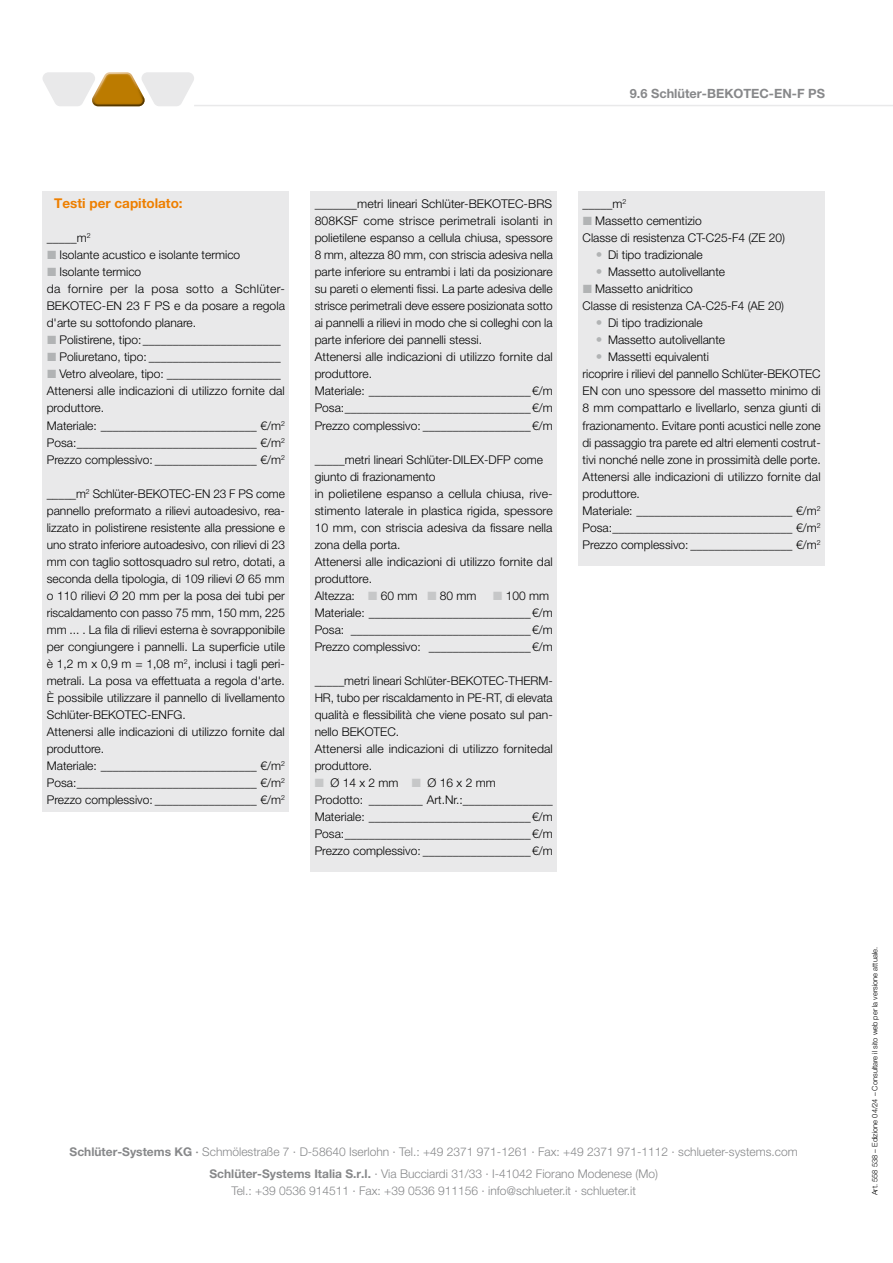
<style>
.page{position:relative;width:893px;height:1263px;background:#fff}
.page>*{position:absolute;margin:0;border:0;box-sizing:border-box;transform-origin:0 0}
.Unter-Überschrift{font:700 13.5px "Helvetica Neue LT Pro";color:#ee7f00}
.t1{font:700 12.75px "Helvetica Neue LT Pro";color:#87888a}
.Textbaustein{font:300 12px/17px "Helvetica Neue LT Pro";color:#000}
.Textbaustein_1__Zeile{font:300 12px/17px "Helvetica Neue LT Pro";color:#000;text-align:justify}
.t2{font:300 12px/21.3px "Helvetica Neue LT Pro";color:#87888a;text-align:center}
.Fließtext{font:300 7.5px "Helvetica Neue LT Pro";color:#000}
.s1{font-family:"European Pi Three";font-weight:400;color:#b1b3b4}
.s2{font-weight:700}
.s3{font-weight:500}
</style>
<div class="page">
<hr style="left:194px;top:105px;width:699px;height:1px;background:#e9e9ea">
<svg style="left:43px;top:72px;width:151px;height:34px"></svg>
<div style="left:310px;top:191px;width:247px;height:681px;background:#e9e9ea"></div>
<div style="left:43px;top:191px;width:246px;height:621px;background:#e9e9ea"></div>
<div style="left:578px;top:191px;width:247px;height:375px;background:#e9e9ea"></div>
<p class="t1" style="left:630px;top:86px;width:197px">9.6 Schlüter-BEKOTEC-EN-F PS</p>
<p class="Unter-Überschrift" style="left:54px;top:195px;width:130px">Testi per capitolato:</p>
<p class="Textbaustein_1__Zeile" style="left:47px;top:229px;width:45px">_____m<sup>2</sup></p>
<p class="Textbaustein" style="left:60px;top:246px;width:182px">Isolante acustico e isolante termico</p>
<p class="Textbaustein" style="left:60px;top:263px;width:83px">Isolante termico</p>
<p class="Textbaustein" style="left:47px;top:280px;width:240px;text-align:justify">da fornire per la posa sotto a Schlüter-BEKOTEC-EN 23 F PS e da posare a regola d'arte su sottofondo planare.</p>
<p class="Textbaustein" style="left:60px;top:331px;width:223px">Polistirene, tipo:_______________________</p>
<p class="Textbaustein" style="left:60px;top:348px;width:223px">Poliuretano, tipo: ______________________</p>
<p class="Textbaustein" style="left:60px;top:365px;width:223px">Vetro alveolare, tipo: ___________________</p>
<p class="Textbaustein" style="left:47px;top:382px;width:240px">Attenersi alle indicazioni di utilizzo fornite dal produttore.</p>
<p class="Textbaustein" style="left:47px;top:416px;width:240px">Materiale: __________________________ €/m<sup>2</sup></p>
<p class="Textbaustein" style="left:47px;top:433px;width:240px">Posa:______________________________ €/m<sup>2</sup></p>
<p class="Textbaustein" style="left:47px;top:450px;width:240px">Prezzo complessivo: _________________ €/m<sup>2</sup></p>
<p class="Textbaustein_1__Zeile" style="left:47px;top:484px;width:240px">_____m<sup>2</sup> Schlüter-BEKOTEC-EN 23 F PS come</p>
<p class="Textbaustein" style="left:47px;top:501px;width:240px;text-align:justify">pannello preformato a rilievi autoadesivo, rea&shy;lizzato in polistirene resistente alla pressione e uno strato inferiore autoadesivo, con rilievi di 23 mm con taglio sottosquadro sul retro, dotati, a seconda della tipologia, di 109 rilievi Ø 65 mm o 110 rilievi Ø 20 mm per la posa dei tubi per riscaldamento con passo 75 mm, 150 mm, 225 mm ... . La fila di rilievi esterna è sovrapponibile per congiungere i pannelli. La superficie utile è 1,2 m x 0,9 m = 1,08 m<sup>2</sup>, inclusi i tagli peri&shy;metrali. La posa va effettuata a regola d'arte.<br>È possibile utilizzare il pannello di livellamento Schlüter-BEKOTEC-ENFG.</p>
<p class="Textbaustein" style="left:47px;top:723px;width:240px">Attenersi alle indicazioni di utilizzo fornite dal produttore.</p>
<p class="Textbaustein" style="left:47px;top:757px;width:240px">Materiale: __________________________ €/m<sup>2</sup></p>
<p class="Textbaustein" style="left:47px;top:774px;width:240px">Posa:______________________________ €/m<sup>2</sup></p>
<p class="Textbaustein" style="left:47px;top:791px;width:240px">Prezzo complessivo: _________________ €/m<sup>2</sup></p>
<p class="Textbaustein_1__Zeile" style="left:315px;top:195px;width:240px">_______metri lineari Schlüter-BEKOTEC-BRS 808KSF come strisce perimetrali isolanti in polietilene espanso a cellula chiusa, spessore 8 mm, altezza 80 mm, con striscia adesiva nella parte inferiore su entrambi i lati da posizionare su pareti o elementi fissi. La parte adesiva delle strisce perimetrali deve essere posizionata sotto ai pannelli a rilievi in modo che si colleghi con la parte inferiore dei pannelli stessi.</p>
<p class="Textbaustein" style="left:315px;top:348px;width:240px">Attenersi alle indicazioni di utilizzo fornite dal produttore.</p>
<p class="Textbaustein" style="left:315px;top:382px;width:240px">Materiale: ___________________________€/m</p>
<p class="Textbaustein" style="left:315px;top:399px;width:240px">Posa:_______________________________€/m</p>
<p class="Textbaustein" style="left:315px;top:416px;width:240px">Prezzo complessivo: __________________€/m</p>
<p class="Textbaustein_1__Zeile" style="left:315px;top:450px;width:230px">_____metri lineari Schlüter-DILEX-DFP come</p>
<p class="Textbaustein" style="left:315px;top:467px;width:122px">giunto di frazionamento</p>
<p class="Textbaustein" style="left:315px;top:484px;width:240px;text-align:justify">in polietilene espanso a cellula chiusa, rive&shy;stimento laterale in plastica rigida, spessore 10 mm, con striscia adesiva da fissare nella zona della porta.</p>
<p class="Textbaustein" style="left:315px;top:553px;width:240px">Attenersi alle indicazioni di utilizzo fornite dal produttore.</p>
<p class="Textbaustein" style="left:315px;top:587px;width:42px">Altezza:</p>
<p class="Textbaustein" style="left:381px;top:587px;width:38px">60 mm</p>
<p class="Textbaustein" style="left:440px;top:587px;width:38px">80 mm</p>
<p class="Textbaustein" style="left:506px;top:587px;width:45px">100 mm</p>
<p class="Textbaustein" style="left:315px;top:604px;width:240px">Materiale: ___________________________€/m</p>
<p class="Textbaustein" style="left:315px;top:621px;width:240px">Posa: ______________________________€/m</p>
<p class="Textbaustein" style="left:315px;top:638px;width:240px">Prezzo complessivo: _________________€/m</p>
<p class="Textbaustein_1__Zeile" style="left:315px;top:672px;width:240px">_____metri lineari Schlüter-BEKOTEC-THERM-HR, tubo per riscaldamento in PE-RT, di elevata qualità e flessibilità che viene posato sul pan&shy;nello BEKOTEC.</p>
<p class="Textbaustein" style="left:315px;top:740px;width:240px">Attenersi alle indicazioni di utilizzo fornitedal produttore.</p>
<p class="Textbaustein" style="left:330px;top:774px;width:70px">Ø 14 x 2 mm</p>
<p class="Textbaustein" style="left:428px;top:774px;width:70px">Ø 16 x 2 mm</p>
<p class="Textbaustein" style="left:315px;top:791px;width:240px">Prodotto: _________ Art.Nr.:_______________</p>
<p class="Textbaustein" style="left:315px;top:808px;width:240px">Materiale: ___________________________€/m</p>
<p class="Textbaustein" style="left:315px;top:825px;width:240px">Posa:_______________________________€/m</p>
<p class="Textbaustein" style="left:315px;top:842px;width:240px">Prezzo complessivo: __________________€/m</p>
<p class="Textbaustein_1__Zeile" style="left:583px;top:195px;width:45px">_____m<sup>2</sup></p>
<p class="Textbaustein" style="left:595px;top:212px;width:108px">Massetto cementizio</p>
<p class="Textbaustein" style="left:583px;top:229px;width:204px">Classe di resistenza CT-C25-F4 (ZE 20)</p>
<p class="Textbaustein" style="left:595px;top:246px;width:109px"><span class="s1">#</span> Di tipo tradizionale</p>
<p class="Textbaustein" style="left:595px;top:263px;width:131px"><span class="s1">#</span> Massetto autolivellante</p>
<p class="Textbaustein" style="left:595px;top:280px;width:99px">Massetto anidritico</p>
<p class="Textbaustein" style="left:583px;top:297px;width:203px">Classe di resistenza CA-C25-F4 (AE 20)</p>
<p class="Textbaustein" style="left:595px;top:314px;width:109px"><span class="s1">#</span> Di tipo tradizionale</p>
<p class="Textbaustein" style="left:595px;top:331px;width:131px"><span class="s1">#</span> Massetto autolivellante</p>
<p class="Textbaustein" style="left:595px;top:348px;width:115px"><span class="s1">#</span> Massetti equivalenti</p>
<p class="Textbaustein" style="left:583px;top:365px;width:240px;text-align:justify">ricoprire i rilievi del pannello Schlüter-BEKOTEC EN con uno spessore del massetto minimo di 8 mm compattarlo e livellarlo, senza giunti di frazionamento. Evitare ponti acustici nelle zone di passaggio tra parete ed altri elementi costrut&shy;tivi nonché nelle zone in prossimità delle porte.</p>
<p class="Textbaustein" style="left:583px;top:467px;width:240px">Attenersi alle indicazioni di utilizzo fornite dal produttore.</p>
<p class="Textbaustein" style="left:583px;top:501px;width:240px">Materiale: __________________________ €/m<sup>2</sup></p>
<p class="Textbaustein" style="left:583px;top:519px;width:240px">Posa:______________________________ €/m<sup>2</sup></p>
<p class="Textbaustein" style="left:583px;top:536px;width:240px">Prezzo complessivo: _________________ €/m<sup>2</sup></p>
<p class="t2" style="left:70px;top:1141px;width:730px"><span class="s2">Schlüter-Systems KG</span> <span class="s3">·</span> Schmölestraße 7 · D-58640 Iserlohn · Tel.: +49 2371 971-1261 · Fax: +49 2371 971-1112 · schlueter-systems.com<br><span class="s2">Schlüter-Systems Italia S.r.l.</span> · Via Bucciardi 31/33 · I-41042 Fiorano Modenese (Mo)</p>
<p class="t2" style="left:231px;top:1179px;width:406px">Tel.: +39 0536 914511 · Fax: +39 0536 911156 · info@schlueter.it · schlueter.it</p>
<p class="Fließtext" style="left:870px;top:1195px;width:250px;rotate:-90deg">Art. 558 538 – Edizione 04/24 – Consultare il sito web per la versione attuale.</p>
</div>
